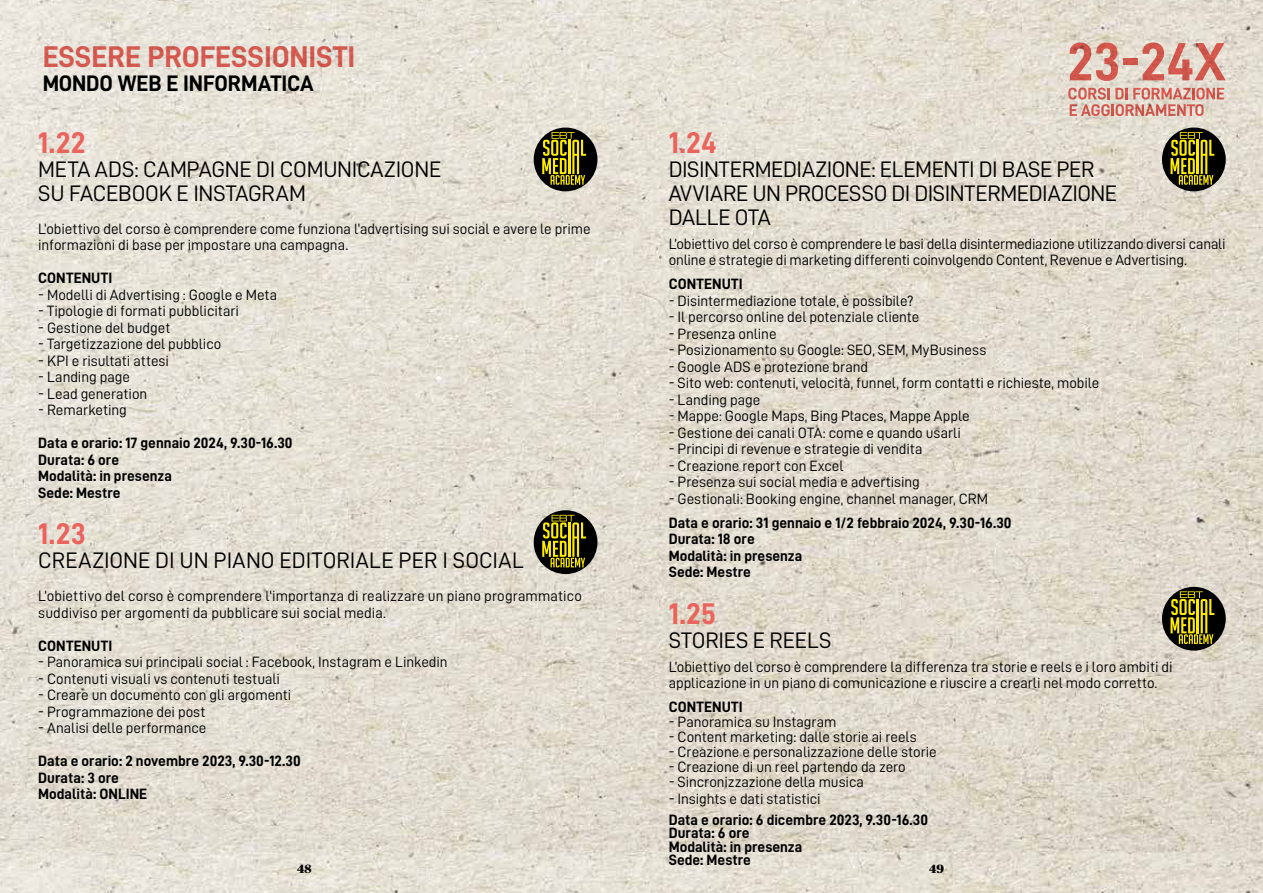
<style>
.page{position:relative;width:1263px;height:893px;background:#fff}
.page>*{position:absolute;margin:0;border:0;box-sizing:border-box;transform-origin:0 0}
.t1{font:30px "D DIN Bold";color:#ea645d}
.t2{font:22.5px/24px "D DIN";letter-spacing:-.01em;color:#000}
.t3{font:22.5px "D DIN Bold";letter-spacing:-.01em;color:#000}
.t4{font:15px/16.5px "D DIN";letter-spacing:-.005em;color:#000}
.t5{font:15px/16.5px "D DIN Bold";color:#000}
.t6{font:900 12px "Publico";color:#000}
</style>
<div class="page">
<img style="left:0;top:0;width:1263px;height:893px">
<svg style="left:1068px;top:88px;width:156px;height:28px;background:#dba89d"></svg>
<svg style="left:1070px;top:43px;width:48px;height:38px;background:#d9998d"></svg>
<div style="left:1123px;top:59px;width:15px;height:6px;background:#d1574d"></div>
<svg style="left:1142px;top:43px;width:84px;height:37px;background:#da9f94"></svg>
<div style="left:1162px;top:587px;width:64px;height:64px;background:#000;border-radius:50%"></div>
<svg style="left:1170px;top:591px;width:44px;height:53px"></svg>
<div style="left:534px;top:128px;width:63px;height:63px;background:#000;border-radius:50%"></div>
<svg style="left:542px;top:132px;width:44px;height:53px"></svg>
<div style="left:1162px;top:128px;width:64px;height:63px;background:#000;border-radius:50%"></div>
<svg style="left:1170px;top:132px;width:44px;height:53px"></svg>
<div style="left:534px;top:510px;width:63px;height:64px;background:#000;border-radius:50%"></div>
<svg style="left:542px;top:515px;width:44px;height:52px"></svg>
<h1 class="t1" style="left:43px;top:41px;width:314px">ESSERE PROFESSIONISTI</h1>
<h2 class="t3" style="left:43px;top:71px;width:273px">MONDO WEB E INFORMATICA</h2>
<h1 class="t1" style="left:38px;top:126px;width:49px">1.22</h1>
<h2 class="t2" style="left:38px;top:156px;width:404px">META ADS: CAMPAGNE DI COMUNICAZIONE<br>SU FACEBOOK E INSTAGRAM</h2>
<p class="t4" style="left:38px;top:220px;width:554px">L’obiettivo del corso è comprendere come funziona l’advertising sui social e avere le prime informazioni di base per impostare una campagna.</p>
<p class="t5" style="left:38px;top:269px;width:75px">CONTENUTI</p>
<p class="t4" style="left:38px;top:286px;width:240px">- Modelli di Advertising : Google e Meta</p>
<p class="t4" style="left:38px;top:302px;width:202px">- Tipologie di formati pubblicitari</p>
<p class="t4" style="left:38px;top:319px;width:134px">- Gestione del budget</p>
<p class="t4" style="left:38px;top:335px;width:185px">- Targetizzazione del pubblico</p>
<p class="t4" style="left:38px;top:352px;width:132px">- KPI e risultati attesi</p>
<p class="t4" style="left:38px;top:368px;width:93px">- Landing page</p>
<p class="t4" style="left:38px;top:385px;width:111px">- Lead generation</p>
<p class="t4" style="left:38px;top:401px;width:90px">- Remarketing</p>
<p class="t5" style="left:38px;top:434px;width:256px">Data e orario: 17 gennaio 2024, 9.30-16.30<br>Durata: 6 ore<br>Modalità: in presenza<br>Sede: Mestre</p>
<h1 class="t1" style="left:38px;top:517px;width:49px">1.23</h1>
<h2 class="t2" style="left:38px;top:548px;width:487px">CREAZIONE DI UN PIANO EDITORIALE PER I SOCIAL</h2>
<p class="t4" style="left:38px;top:587px;width:545px">L’obiettivo del corso è comprendere l'importanza di realizzare un piano programmatico suddiviso per argomenti da pubblicare sui social media.</p>
<p class="t5" style="left:38px;top:637px;width:75px">CONTENUTI</p>
<p class="t4" style="left:38px;top:653px;width:411px">- Panoramica sui principali social : Facebook, Instagram e Linkedin</p>
<p class="t4" style="left:38px;top:670px;width:243px">- Contenuti visuali vs contenuti testuali</p>
<p class="t4" style="left:38px;top:686px;width:255px">- Creare un documento con gli argomenti</p>
<p class="t4" style="left:38px;top:703px;width:169px">- Programmazione dei post</p>
<p class="t4" style="left:38px;top:719px;width:170px">- Analisi delle performance</p>
<p class="t5" style="left:38px;top:752px;width:264px">Data e orario: 2 novembre 2023, 9.30-12.30<br>Durata: 3 ore<br>Modalità: ONLINE</p>
<p class="t6" style="left:297px;top:862px;width:16px">48</p>
<h1 class="t1" style="left:669px;top:126px;width:50px">1.24</h1>
<h2 class="t2" style="left:669px;top:156px;width:450px">DISINTERMEDIAZIONE: ELEMENTI DI BASE PER<br>AVVIARE UN PROCESSO DI DISINTERMEDIAZIONE<br>DALLE OTA</h2>
<p class="t4" style="left:669px;top:235px;width:559px">L’obiettivo del corso è comprendere le basi della disintermediazione utilizzando diversi canali online e strategie di marketing differenti coinvolgendo Content, Revenue e Advertising.</p>
<p class="t5" style="left:669px;top:275px;width:75px">CONTENUTI</p>
<p class="t4" style="left:669px;top:292px;width:246px">- Disintermediazione totale, è possibile?</p>
<p class="t4" style="left:669px;top:308px;width:252px">- Il percorso online del potenziale cliente</p>
<p class="t4" style="left:669px;top:325px;width:109px">- Presenza online</p>
<p class="t4" style="left:669px;top:341px;width:319px">- Posizionamento su Google: SEO, SEM, MyBusiness</p>
<p class="t4" style="left:669px;top:358px;width:201px">- Google ADS e protezione brand</p>
<p class="t4" style="left:669px;top:374px;width:432px">- Sito web: contenuti, velocità, funnel, form contatti e richieste, mobile</p>
<p class="t4" style="left:669px;top:391px;width:93px">- Landing page</p>
<p class="t4" style="left:669px;top:407px;width:302px">- Mappe: Google Maps, Bing Places, Mappe Apple</p>
<p class="t4" style="left:669px;top:424px;width:294px">- Gestione dei canali OTA: come e quando usarli</p>
<p class="t4" style="left:669px;top:440px;width:255px">- Principi di revenue e strategie di vendita</p>
<p class="t4" style="left:669px;top:457px;width:176px">- Creazione report con Excel</p>
<p class="t4" style="left:669px;top:473px;width:253px">- Presenza sui social media e advertising</p>
<p class="t4" style="left:669px;top:490px;width:321px">- Gestionali: Booking engine, channel manager, CRM</p>
<p class="t5" style="left:669px;top:514px;width:344px">Data e orario: 31 gennaio e 1/2 febbraio 2024, 9.30-16.30<br>Durata: 18 ore<br>Modalità: in presenza<br>Sede: Mestre</p>
<h1 class="t1" style="left:669px;top:597px;width:49px">1.25</h1>
<h2 class="t2" style="left:669px;top:627px;width:164px">STORIES E REELS</h2>
<p class="t4" style="left:669px;top:658px;width:505px">L’obiettivo del corso è comprendere la differenza tra storie e reels e i loro ambiti di applicazione in un piano di comunicazione e riuscire a crearli nel modo corretto.</p>
<p class="t5" style="left:669px;top:698px;width:75px">CONTENUTI</p>
<p class="t4" style="left:669px;top:713px;width:169px">- Panoramica su Instagram</p>
<p class="t4" style="left:669px;top:728px;width:250px">- Content marketing: dalle storie ai reels</p>
<p class="t4" style="left:669px;top:743px;width:269px">- Creazione e personalizzazione delle storie</p>
<p class="t4" style="left:669px;top:758px;width:239px">- Creazione di un reel partendo da zero</p>
<p class="t4" style="left:669px;top:773px;width:197px">- Sincronizzazione della musica</p>
<p class="t4" style="left:669px;top:790px;width:154px">- Insights e dati statistici</p>
<p class="t5" style="left:669px;top:812px;width:261px;line-height:13.5px">Data e orario: 6 dicembre 2023, 9.30-16.30<br>Durata: 6 ore<br>Modalità: in presenza<br>Sede: Mestre</p>
<p class="t6" style="left:929px;top:862px;width:16px">49</p>
</div>
